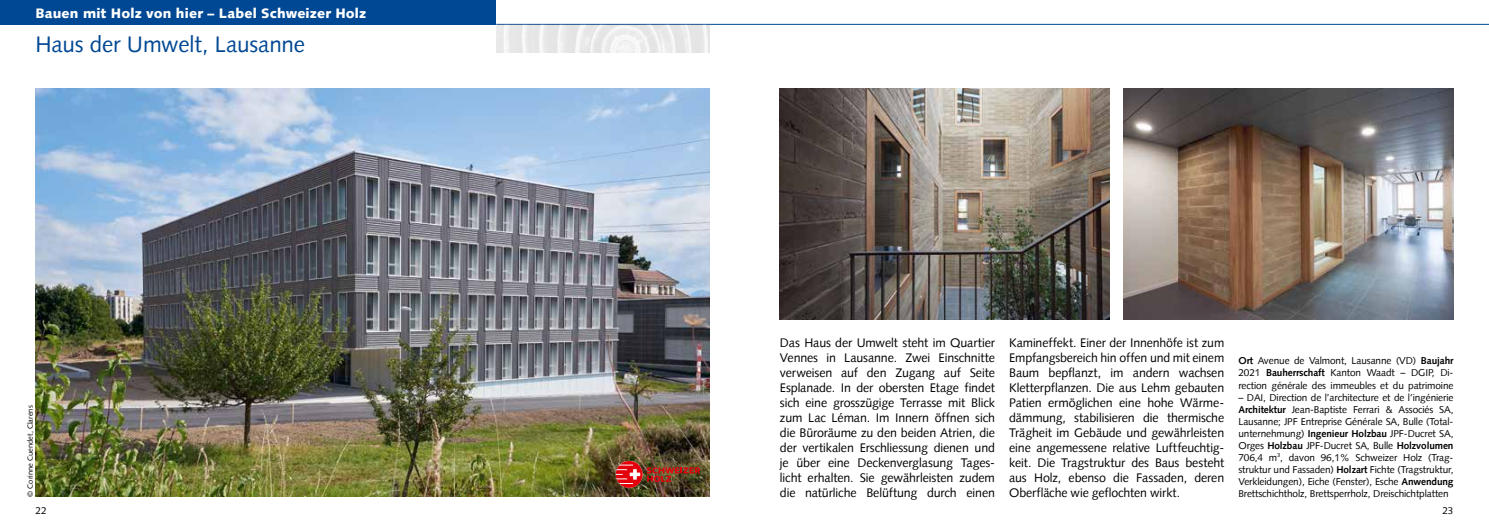
<style>
.page{position:relative;width:1489px;height:525px;background:#fff}
.page>*{position:absolute;margin:0;border:0;box-sizing:border-box;transform-origin:0 0}
.t1{font:22.5px "Syntax";letter-spacing:-.01em;color:#004893}
.t2{font:900 13.75px "Syntax";letter-spacing:.01em;color:#fff}
.t3{font:12.5px/15px "Syntax";letter-spacing:-.01em;color:#000;text-align:justify}
.t4{font:10px/12px "Syntax";letter-spacing:-.01em;color:#000;text-align:justify}
.t5{font:7.5px "Syntax";color:#000}
.s1{font-weight:700}
</style>
<div class="page">
<div style="left:0;top:0;width:496px;height:25px;background:#004893"></div>
<hr style="left:496px;top:24px;width:992px;height:1px;background:#004893">
<img style="left:496px;top:25px;width:213px;height:27px">
<img style="left:35px;top:89px;width:674px;height:407px">
<img style="left:780px;top:89px;width:329px;height:230px">
<img style="left:1123px;top:89px;width:330px;height:230px">
<img style="left:615px;top:460px;width:85px;height:27px">
<p class="t2" style="left:35px;top:5px;width:332px">Bauen mit Holz von hier – Label Schweizer Holz</p>
<h1 class="t1" style="left:35px;top:31px;width:271px">Haus der Umwelt, Lausanne</h1>
<p class="t5" style="left:26px;top:496px;width:92px;rotate:-90deg">© Corinne Cuendet, Clarens</p>
<p class="t3" style="left:780px;top:334px;width:216px">Das Haus der Umwelt steht im Quartier Vennes in Lausanne. Zwei Einschnitte verweisen auf den Zugang auf Seite Esplanade. In der obersten Etage findet sich eine grosszügige Terrasse mit Blick zum Lac Léman. Im Innern öffnen sich die Büroräume zu den beiden Atrien, die der vertikalen Erschliessung dienen und je über eine Deckenverglasung Tages&shy;licht erhalten. Sie gewährleisten zudem die natürliche Belüftung durch einen</p>
<p class="t3" style="left:1009px;top:334px;width:216px">Kamineffekt. Einer der Innenhöfe ist zum Empfangsbereich hin offen und mit einem Baum bepflanzt, im andern wachsen Kletterpflanzen. Die aus Lehm gebauten Patien ermöglichen eine hohe Wärme&shy;dämmung, stabilisieren die thermische Trägheit im Gebäude und gewährleisten eine angemessene relative Luftfeuchtig&shy;keit. Die Tragstruktur des Baus besteht aus Holz, ebenso die Fassaden, deren Oberfläche wie geflochten wirkt.</p>
<p class="t4" style="left:1238px;top:355px;width:216px"><span class="s1">Ort</span> Avenue de Valmont, Lausanne (VD) <span class="s1">Baujahr </span>2021 <span class="s1">Bauherrschaft</span> Kanton Waadt – DGIP, Di&shy;rection générale des immeubles et du patrimoine</p>
<p class="t4" style="left:1238px;top:391px;width:216px">– DAI, Direction de l’architecture et de l’ingénierie <span class="s1">Architektur</span> Jean-Baptiste Ferrari &amp; Associés SA, Lausanne; JPF Entreprise Générale SA, Bulle (Total&shy;unternehmung) <span class="s1">Ingenieur Holzbau</span> JPF-Ducret SA, Orges <span class="s1">Holzbau</span> JPF-Ducret SA, Bulle <span class="s1">Holzvolumen </span>706,4 m<sup>3</sup>, davon 96,1% Schweizer Holz (Trag&shy;struktur und Fassaden) <span class="s1">Holzart</span> Fichte (Tragstruktur, Verkleidungen), Eiche (Fenster), Esche <span class="s1">Anwendung</span></p>
<p class="t4" style="left:1238px;top:487px;width:212px">Brettschichtholz, Brettsperrholz, Dreischichtplatten</p>
<p class="t4" style="left:35px;top:504px;width:13px">22</p>
<p class="t4" style="left:1442px;top:504px;width:13px">23</p>
</div>
